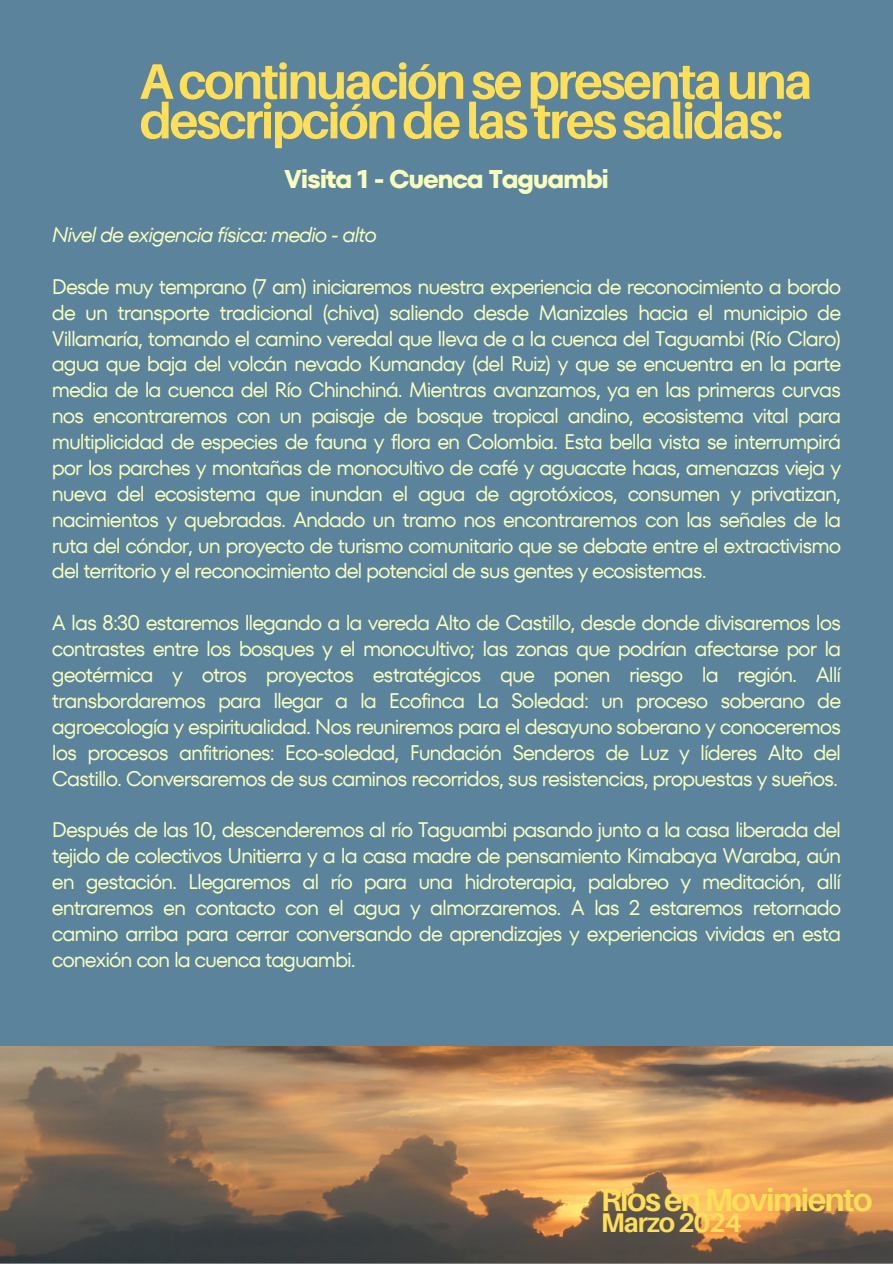
<style>
.page{position:relative;width:893px;height:1264px;background:#fff}
.page>*{position:absolute;margin:0;border:0;box-sizing:border-box;transform-origin:0 0}
.t1{font:700 49.95px/39.6px "Aileron";letter-spacing:-.045em;color:#ffde59}
.t2{font:700 31.95px "Aileron";letter-spacing:-.045em;color:#ffde59}
.t3{font:700 27px "Aileron";letter-spacing:-.045em;color:#ffde59}
.t4{font:700 25.5px "TT Fors";letter-spacing:-.055em;color:#f8ffbf}
.t5{font:21px/25.8px "TT Fors";letter-spacing:-.055em;color:#f8ffbf;text-align:justify}
.t6{font:italic 21px "TT Fors";letter-spacing:-.055em;color:#f8ffbf}
</style>
<div class="page">
<div style="left:0;top:0;width:892px;height:1263px;background:#5b839c"></div>
<img style="left:0;top:1046px;width:892px;height:216px">
<p class="t1" style="left:140px;top:60px;width:674px">Acontinuaciónsepresentauna descripcióndelastressalidas:</p>
<p class="t4" style="left:284px;top:161px;width:326px">Visita 1 - Cuenca Taguambi</p>
<p class="t6" style="left:52px;top:220px;width:326px">Nivel de exigencia física: medio - alto</p>
<p class="t5" style="left:52px;top:273px;width:790px">Desde muy temprano (7 am) iniciaremos nuestra experiencia de reconocimiento a bordo de un transporte tradicional (chiva) saliendo desde Manizales hacia el municipio de Villamaría, tomando el camino veredal que lleva de a la cuenca del Taguambi (Río Claro) agua que baja del volcán nevado Kumanday (del Ruiz) y que se encuentra en la parte media de la cuenca del Río Chinchiná. Mientras avanzamos, ya en las primeras curvas nos encontraremos con un paisaje de bosque tropical andino, ecosistema vital para multiplicidad de especies de fauna y flora en Colombia. Esta bella vista se interrumpirá por los parches y montañas de monocultivo de café y aguacate haas, amenazas vieja y nueva del ecosistema que inundan el agua de agrotóxicos, consumen y privatizan, nacimientos y quebradas. Andado un tramo nos encontraremos con las señales de la ruta del cóndor, un proyecto de turismo comunitario que se debate entre el extractivismo del territorio y el reconocimiento del potencial de sus gentes y ecosistemas.</p>
<p class="t5" style="left:52px;top:610px;width:790px">A las 8:30 estaremos llegando a la vereda Alto de Castillo, desde donde divisaremos los contrastes entre los bosques y el monocultivo; las zonas que podrían afectarse por la geotérmica y otros proyectos estratégicos que ponen riesgo la región. Allí transbordaremos para llegar a la Ecofinca La Soledad: un proceso soberano de agroecología y espiritualidad. Nos reuniremos para el desayuno soberano y conoceremos los procesos anfitriones: Eco-soledad, Fundación Senderos de Luz y líderes Alto del Castillo. Conversaremos de sus caminos recorridos, sus resistencias, propuestas y sueños.</p>
<h2 class="t5" style="left:52px;top:817px;width:790px">Después de las 10, descenderemos al río Taguambi pasando junto a la casa liberada del tejido de colectivos Unitierra y a la casa madre de pensamiento Kimabaya Waraba, aún en gestación. Llegaremos al río para una hidroterapia, palabreo y meditación, allí entraremos en contacto con el agua y almorzaremos. A las 2 estaremos retornado camino arriba para cerrar conversando de aprendizajes y experiencias vividas en esta conexión con la cuenca taguambi.</h2>
<h3 class="t2" style="left:601px;top:1179px;width:273px">RíosenMovimiento</h3>
<h3 class="t3" style="left:601px;top:1205px;width:142px">Marzo2024</h3>
</div>
